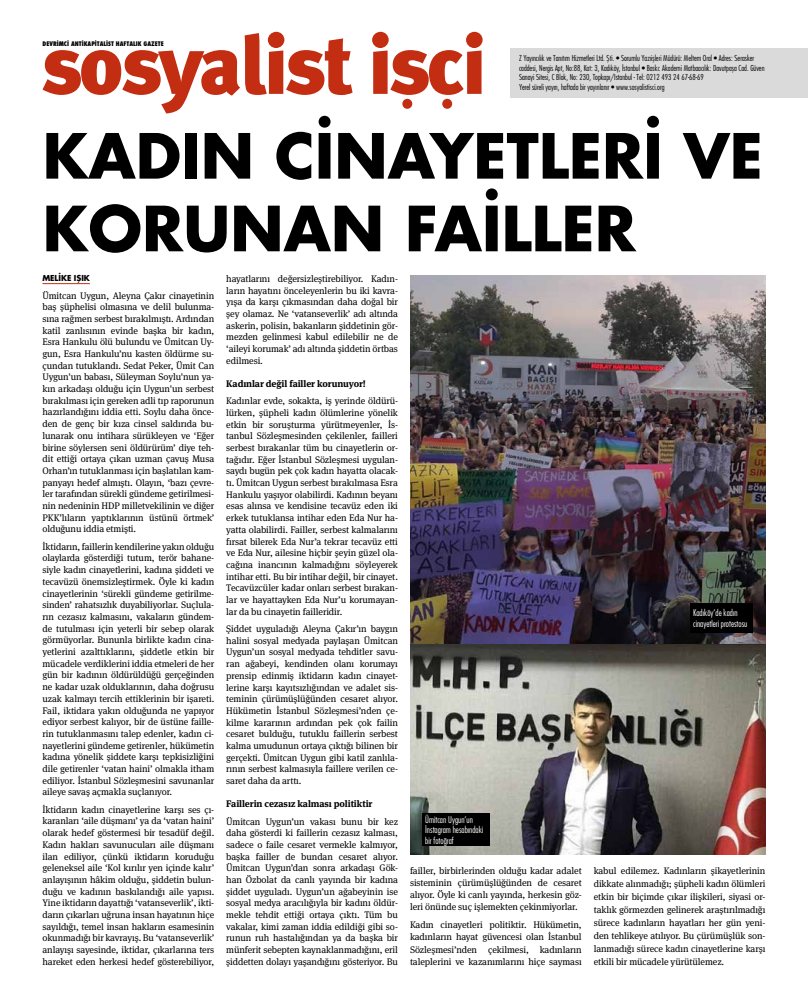
<style>
.page{position:relative;width:808px;height:993px;background:#fff}
.page>*{position:absolute;margin:0;border:0;box-sizing:border-box;transform-origin:0 0}
.t1{font:60.5px/72.6px "Futura Bold Tr";color:#000}
.t2{font:9.5px/11.7px "Meta Serif Pro";letter-spacing:-.01em;color:#000;text-align:justify}
.t3{font:700 9.5px "Meta Serif Pro";letter-spacing:-.01em;color:#000}
.t4{font:9px/10.8px "Futura Cond Light Tr";color:#fff}
.t5{font:8px/9.6px "Futura Cond Light Tr";color:#000}
.t6{font:8px "Futura Bold Tr";letter-spacing:-.01em;color:#000}
.t7{font:6.2px "Futura Cond Black Tr";color:#000}
</style>
<div class="page">
<div style="left:510px;top:48px;width:298px;height:49px;background:#dadada"></div>
<svg style="left:43px;top:32px;width:310px;height:81px"></svg>
<svg style="left:372px;top:32px;width:111px;height:63px"></svg>
<div style="left:442px;top:99px;width:10px;height:10px;background:#c32d12;border-radius:50%"></div>
<div style="left:402px;top:99px;width:10px;height:10px;background:#c32d12;border-radius:50%"></div>
<hr style="left:43px;top:283px;width:47px;height:1px;background:#c32d12">
<img style="left:410px;top:276px;width:355px;height:368px">
<img style="left:410px;top:644px;width:355px;height:210px">
<div style="left:422px;top:813px;width:68px;height:32px;background:#000"></div>
<div style="left:690px;top:603px;width:63px;height:29px;background:#000"></div>
<p class="t7" style="left:43px;top:39px;width:123px">DEVRİMCİ ANTİKAPİTALİST HAFTALIK GAZETE</p>
<p class="t5" style="left:519px;top:53px;width:247px">Z Yayıncılık ve Tanıtım Hizmetleri Ltd. Şti. • Sorumlu Yazıişleri Müdürü: Meltem Oral • Adres: Serasker caddesi, Nergis Apt, No:88, Kat: 3, Kadıköy, İstanbul • Baskı: Akademi Matbaacılık: Davutpaşa Cad. Güven Sanayi Sitesi, C Blok, No: 230, Topkapı/Istanbul - Tel: 0212 493 24 67-68-69<br>Yerel süreli yayın, haftada bir yayınlanır • www.sosyalistisci.org</p>
<h1 class="t1" style="left:43px;top:118px;width:722px">KADIN CİNAYETLERİ VE<br>KORUNAN FAİLLER</h1>
<p class="t6" style="left:43px;top:272px;width:49px">MELİKE IŞIK</p>
<p class="t2" style="left:43px;top:289px;width:173px">Ümitcan Uygun, Aleyna Çakır cinayetinin baş şüphelisi olmasına ve delil bulunma&shy;sına rağmen serbest bırakılmıştı. Ardından katil zanlısının evinde başka bir kadın, Esra Hankulu ölü bulundu ve Ümitcan Uy&shy;gun, Esra Hankulu’nu kasten öldürme su&shy;çundan tutuklandı. Sedat Peker, Ümit Can Uygun'un babası, Süleyman Soylu'nun ya&shy;kın arkadaşı olduğu için Uygun'un serbest bırakılması için gereken adli tıp raporunun hazırlandığını iddia etti. Soylu daha önce&shy;den de genç bir kıza cinsel saldırıda bu&shy;lunarak onu intihara sürükleyen ve ‘Eğer birine söylersen seni öldürürüm’ diye teh&shy;dit ettiği ortaya çıkan uzman çavuş Musa Orhan’ın tutuklanması için başlatılan kam&shy;panyayı hedef almıştı. Olayın, ‘bazı çevre&shy;ler tarafından sürekli gündeme getirilmesi&shy;nin nedeninin HDP milletvekilinin ve diğer PKK’lıların yaptıklarının üstünü örtmek’ olduğunu iddia etmişti.</p>
<p class="t2" style="left:43px;top:540px;width:173px">İktidarın, faillerin kendilerine yakın olduğu olaylarda gösterdiği tutum, terör bahane&shy;siyle kadın cinayetlerini, kadına şiddeti ve tecavüzü önemsizleştirmek. Öyle ki kadın cinayetlerinin ‘sürekli gündeme getirilme&shy;sinden’ rahatsızlık duyabiliyorlar. Suçlula&shy;rın cezasız kalmasını, vakaların gündem&shy;de tutulması için yeterli bir sebep olarak görmüyorlar. Bununla birlikte kadın cina&shy;yetlerini azalttıklarını, şiddetle etkin bir mücadele verdiklerini iddia etmeleri de her gün bir kadının öldürüldüğü gerçeğinden ne kadar uzak olduklarının, daha doğrusu uzak kalmayı tercih ettiklerinin bir işareti.<br>Fail, iktidara yakın olduğunda ne yapıyor ediyor serbest kalıyor, bir de üstüne faille&shy;rin tutuklanmasını talep edenler, kadın ci&shy;nayetlerini gündeme getirenler, hükümetin kadına yönelik şiddete karşı tepkisizliğini dile getirenler ‘vatan haini’ olmakla itham ediliyor. İstanbul Sözleşmesini savunanlar aileye savaş açmakla suçlanıyor.</p>
<p class="t2" style="left:43px;top:802px;width:173px">İktidarın kadın cinayetlerine karşı ses çı&shy;karanları ‘aile düşmanı’ ya da ‘vatan haini’ olarak hedef göstermesi bir tesadüf değil.<br>Kadın hakları savunucuları aile düşmanı ilan ediliyor, çünkü iktidarın koruduğu geleneksel aile ‘Kol kırılır yen içinde kalır’ anlayışının hâkim olduğu, şiddetin bulun&shy;duğu ve kadının baskılandığı aile yapısı.<br>Yine iktidarın dayattığı ‘vatanseverlik’, ikti&shy;darın çıkarları uğruna insan hayatının hiçe sayıldığı, temel insan hakların esamesinin okunmadığı bir kavrayış. Bu ‘vatanseverlik’ anlayışı sayesinde, iktidar, çıkarlarına ters hareket eden herkesi hedef gösterebiliyor,</p>
<p class="t2" style="left:226px;top:272px;width:173px">hayatlarını değersizleştirebiliyor. Kadın&shy;ların hayatını önceleyenlerin bu iki kavra&shy;yışa da karşı çıkmasından daha doğal bir şey olamaz. Ne ‘vatanseverlik’ adı altında askerin, polisin, bakanların şiddetinin gör&shy;mezden gelinmesi kabul edilebilir ne de ‘aileyi korumak’ adı altında şiddetin örtbas edilmesi.</p>
<p class="t3" style="left:226px;top:376px;width:141px">Kadınlar değil failler korunuyor!</p>
<p class="t2" style="left:226px;top:394px;width:173px">Kadınlar evde, sokakta, iş yerinde öldürü&shy;lürken, şüpheli kadın ölümlerine yönelik etkin bir soruşturma yürütmeyenler, İs&shy;tanbul Sözleşmesinden çekilenler, failleri serbest bırakanlar tüm bu cinayetlerin or&shy;tağıdır. Eğer İstanbul Sözleşmesi uygulan&shy;saydı bugün pek çok kadın hayatta olacak&shy;tı. Ümitcan Uygun serbest bırakılmasa Esra Hankulu yaşıyor olabilirdi. Kadının beyanı esas alınsa ve kendisine tecavüz eden iki erkek tutuklansa intihar eden Eda Nur ha&shy;yatta olabilirdi. Failler, serbest kalmalarını fırsat bilerek Eda Nur’a tekrar tecavüz etti ve Eda Nur, ailesine hiçbir şeyin güzel ola&shy;cağına inancının kalmadığını söyleyerek intihar etti. Bu bir intihar değil, bir cinayet.<br>Tecavüzcüler kadar onları serbest bırakan&shy;lar ve hayattayken Eda Nur’u korumayan&shy;lar da bu cinayetin failleridir.</p>
<p class="t2" style="left:226px;top:622px;width:173px">Şiddet uyguladığı Aleyna Çakır’ın baygın halini sosyal medyada paylaşan Ümitcan Uygun’un sosyal medyada tehditler savu&shy;ran ağabeyi, kendinden olanı korumayı prensip edinmiş iktidarın kadın cinayet&shy;lerine karşı kayıtsızlığından ve adalet sis&shy;teminin çürümüşlüğünden cesaret alıyor.<br>Hükümetin İstanbul Sözleşmesi’nden çe&shy;kilme kararının ardından pek çok failin cesaret bulduğu, tutuklu faillerin serbest kalma umudunun ortaya çıktığı bilinen bir gerçekti. Ümitcan Uygun gibi katil zanlıla&shy;rının serbest kalmasıyla faillere verilen ce&shy;saret daha da arttı.</p>
<p class="t3" style="left:226px;top:796px;width:148px">Faillerin cezasız kalması politiktir</p>
<p class="t2" style="left:226px;top:814px;width:173px">Ümitcan Uygun’un vakası bunu bir kez daha gösterdi ki faillerin cezasız kalması, sadece o faile cesaret vermekle kalmıyor, başka failler de bundan cesaret alıyor.<br>Ümitcan Uygun’dan sonra arkadaşı Gök&shy;han Özbolat da canlı yayında bir kadına şiddet uyguladı. Uygun’un ağabeyinin ise sosyal medya aracılığıyla bir kadını öldür&shy;mekle tehdit ettiği ortaya çıktı. Tüm bu vakalar, kimi zaman iddia edildiği gibi so&shy;runun ruh hastalığından ya da başka bir münferit sebepten kaynaklanmadığını, eril şiddetten dolayı yaşandığını gösteriyor. Bu</p>
<p class="t4" style="left:425px;top:813px;width:60px">Ümitcan Uygun’un<br>İnstagram hesabındaki bir fotoğraf</p>
<p class="t2" style="left:410px;top:863px;width:173px;line-height:12.2px">failler, birbirlerinden olduğu kadar adalet sisteminin çürümüşlüğünden de cesaret alıyor. Öyle ki canlı yayında, herkesin göz&shy;leri önünde suç işlemekten çekinmiyorlar.</p>
<p class="t2" style="left:410px;top:917px;width:173px;line-height:12.2px">Kadın cinayetleri politiktir. Hükümetin, kadınların hayat güvencesi olan İstanbul Sözleşmesi’nden çekilmesi, kadınların taleplerini ve kazanımlarını hiçe sayması</p>
<p class="t4" style="left:693px;top:607px;width:56px">Kadıköy’de kadın cinayetleri protestosu</p>
<p class="t2" style="left:594px;top:862px;width:173px;line-height:13px">kabul edilemez. Kadınların şikayetlerinin dikkate alınmadığı; şüpheli kadın ölümleri etkin bir biçimde çıkar ilişkileri, siyasi or&shy;taklık görmezden gelinerek araştırılmadığı sürece kadınların hayatları her gün yeni&shy;den tehlikeye atılıyor. Bu çürümüşlük son&shy;lanmadığı sürece kadın cinayetlerine karşı etkili bir mücadele yürütülemez.</p>
</div>
